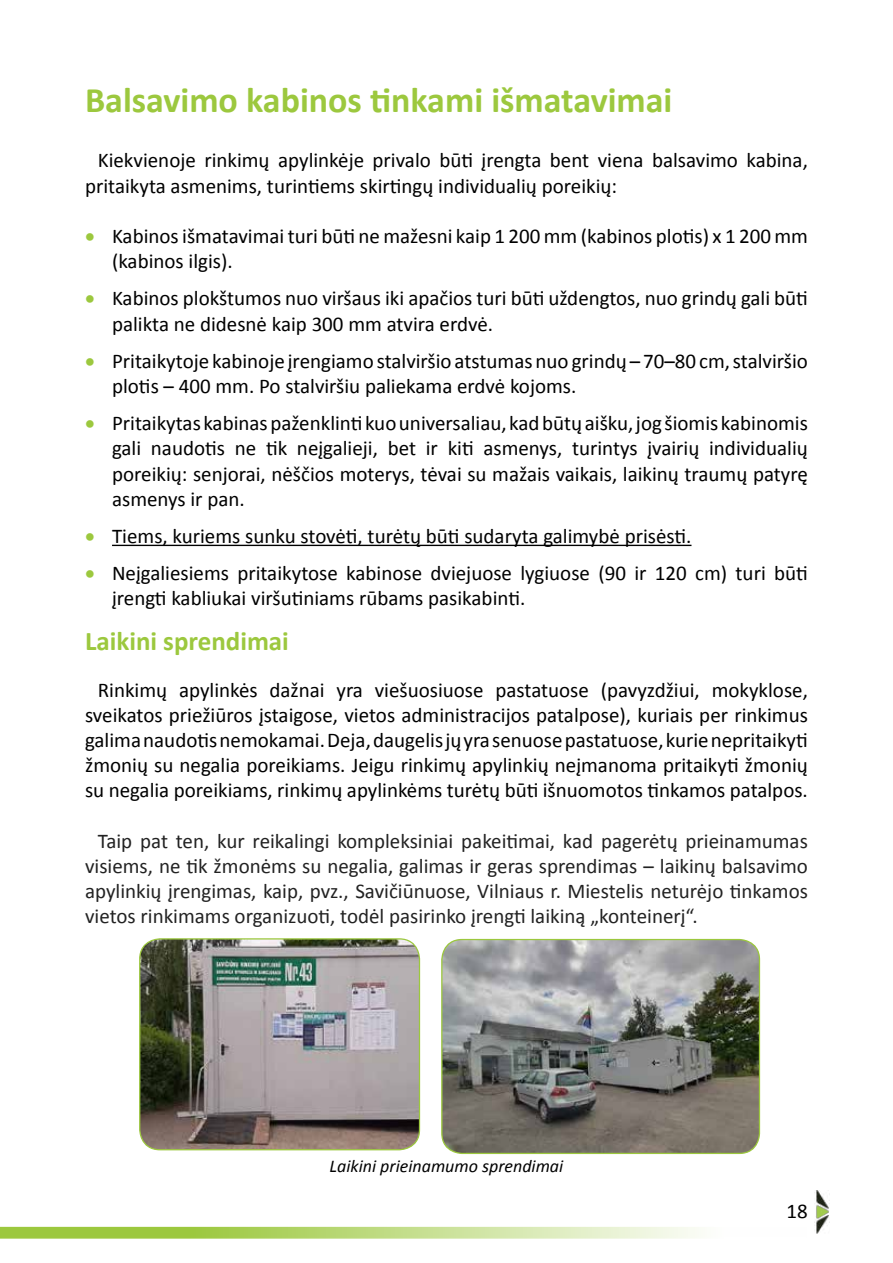
<style>
.page{position:relative;width:893px;height:1263px;background:#fff}
.page>*{position:absolute;margin:0;border:0;box-sizing:border-box;transform-origin:0 0}
.t1{font:700 36px "Calibri";color:#9cc83e}
.t2{font:700 27px "Calibri";color:#9cc83e}
.t3{font:21px/25.2px "Calibri";color:#000}
.t4{font:21px/25.2px "Calibri";color:#222;text-align:justify}
.t5{font:italic 18px "Calibri";color:#000}
.s1{color:#9cc83e}
</style>
<div class="page">
<svg style="left:0;top:1227px;width:699px;height:11px;background:#bdda80"></svg>
<img style="left:814px;top:1191px;width:15px;height:43px">
<hr style="left:112px;top:545px;width:579px;height:1px;background:#000">
<img style="left:140px;top:939px;width:279px;height:211px">
<div style="left:139px;top:938px;width:281px;height:212px;border:1px solid #9cc83e;border-radius:20px"></div>
<img style="left:442px;top:939px;width:317px;height:214px">
<div style="left:441px;top:939px;width:319px;height:215px;border:1px solid #9cc83e;border-radius:20px"></div>
<h1 class="t1" style="left:85px;top:77px;width:589px">Balsavimo kabinos tinkami išmatavimai</h1>
<p class="t3" style="left:85px;top:148px;width:724px;text-indent:13px">Kiekvienoje rinkimų apylinkėje privalo būti įrengta bent viena balsavimo kabina, pritaikyta asmenims, turintiems skirtingų individualių poreikių:</p>
<p class="t3" style="left:112px;top:223px;width:697px;text-indent:-27px"><span class="s1">•</span> Kabinos išmatavimai turi būti ne mažesni kaip 1 200 mm (kabinos plotis) x 1 200 mm (kabinos ilgis).</p>
<p class="t3" style="left:112px;top:286px;width:697px;text-indent:-27px"><span class="s1">•</span> Kabinos plokštumos nuo viršaus iki apačios turi būti uždengtos, nuo grindų gali būti palikta ne didesnė kaip 300 mm atvira erdvė.</p>
<p class="t3" style="left:112px;top:348px;width:697px;text-indent:-27px"><span class="s1">•</span> Pritaikytoje kabinoje įrengiamo stalviršio atstumas nuo grindų – 70–80 cm, stalviršio plotis – 400 mm. Po stalviršiu paliekama erdvė kojoms.</p>
<p class="t3" style="left:112px;top:411px;width:697px;text-align:justify;text-indent:-27px"><span class="s1">•</span> Pritaikytas kabinas paženklinti kuo universaliau, kad būtų aišku, jog šiomis kabinomis gali naudotis ne tik neįgalieji, bet ir kiti asmenys, turintys įvairių individualių poreikių: senjorai, nėščios moterys, tėvai su mažais vaikais, laikinų traumų patyrę asmenys ir pan.</p>
<p class="t3" style="left:85px;top:523px;width:608px"><span class="s1">•</span> Tiems, kuriems sunku stovėti, turėtų būti sudaryta galimybė prisėsti.</p>
<p class="t3" style="left:112px;top:561px;width:697px;text-indent:-27px"><span class="s1">•</span> Neįgaliesiems pritaikytose kabinose dviejuose lygiuose (90 ir 120 cm) turi būti įrengti kabliukai viršutiniams rūbams pasikabinti.</p>
<p class="t2" style="left:85px;top:624px;width:205px">Laikini sprendimai</p>
<p class="t3" style="left:85px;top:677px;width:724px;text-align:justify;text-indent:13px">Rinkimų apylinkės dažnai yra viešuosiuose pastatuose (pavyzdžiui, mokyklose, sveikatos priežiūros įstaigose, vietos administracijos patalpose), kuriais per rinkimus galima naudotis nemokamai. Deja, daugelis jų yra senuose pastatuose, kurie nepritaikyti žmonių su negalia poreikiams. Jeigu rinkimų apylinkių neįmanoma pritaikyti žmonių su negalia poreikiams, rinkimų apylinkėms turėtų būti išnuomotos tinkamos patalpos.</p>
<p class="t4" style="left:85px;top:828px;width:724px;text-indent:13px">Taip pat ten, kur reikalingi kompleksiniai pakeitimai, kad pagerėtų prieinamumas visiems, ne tik žmonėms su negalia, galimas ir geras sprendimas – laikinų balsavimo apylinkių įrengimas, kaip, pvz., Savičiūnuose, Vilniaus r. Miestelis neturėjo tinkamos vietos rinkimams organizuoti, todėl pasirinko įrengti laikiną „konteinerį“.</p>
<p class="t5" style="left:330px;top:1153px;width:235px">Laikini prieinamumo sprendimai</p>
<p class="t3" style="left:787px;top:1199px;width:23px">18</p>
</div>
